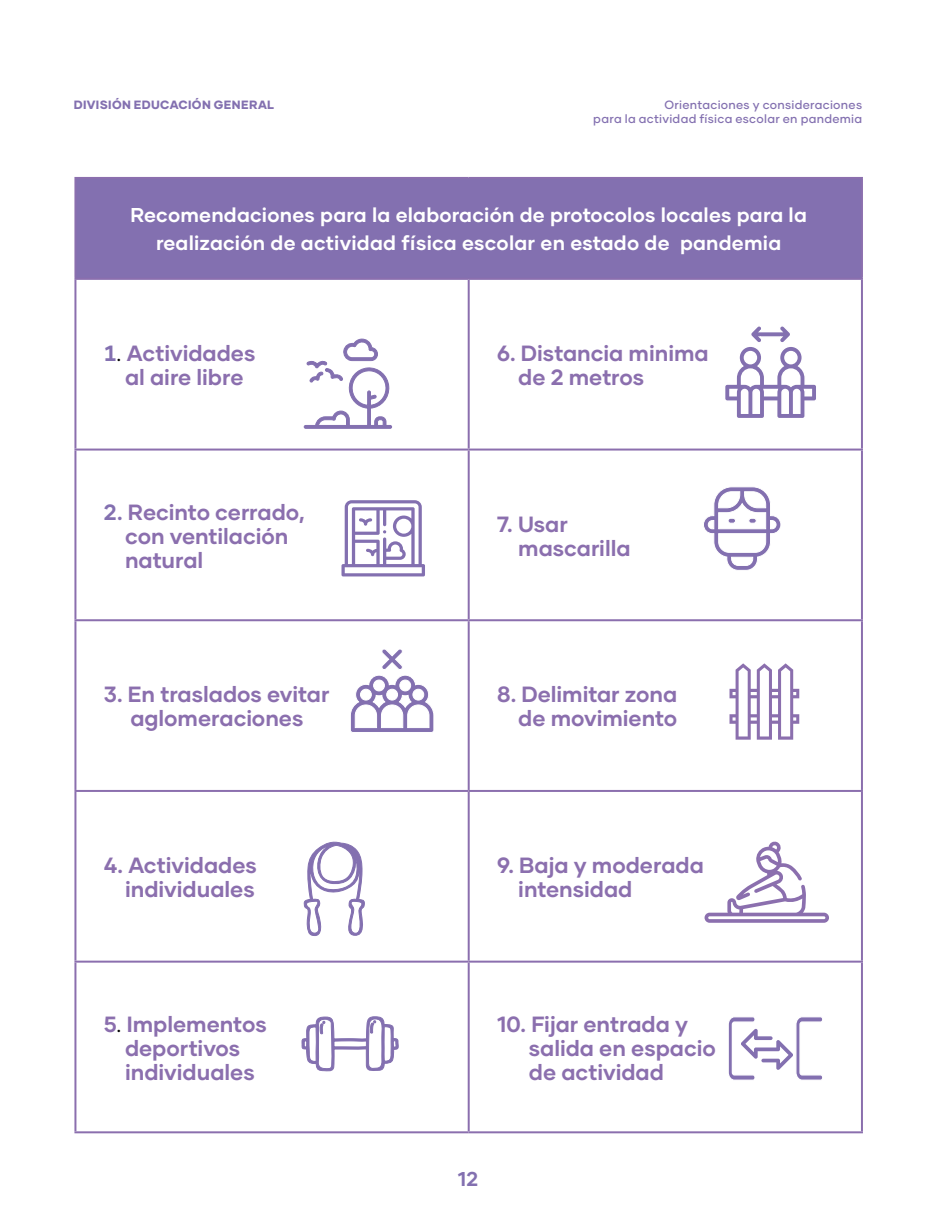
<style>
.page{position:relative;width:936px;height:1225px;background:#fff}
.page>*{position:absolute;margin:0;border:0;box-sizing:border-box;transform-origin:0 0}
.t1{font:700 22px/24px "Gilmer";color:#8b6fae}
.t2{font:700 20px/28px "Gilmer";letter-spacing:.01em;color:#fff;text-align:center}
.t3{font:700 20px "Gilmer";color:#8370b0}
.t4{font:500 12px/14.4px "Gilmer";letter-spacing:.025em;color:#8370b0;text-align:right}
.t5{font:800 12px "Gilmer";letter-spacing:.03em;color:#8370b0}
.s1{color:#8370b0}
.s2{font-weight:400;color:#000}
</style>
<div class="page">
<div style="left:75px;top:178px;width:786px;height:101px;background:#8370b0"></div>
<hr style="left:74px;top:177px;width:394px;height:2px;background:#8b6fae">
<hr style="left:74px;top:179px;width:2px;height:99px;background:#8b6fae">
<hr style="left:468px;top:177px;width:394px;height:2px;background:#8b6fae">
<hr style="left:860px;top:179px;width:2px;height:99px;background:#8b6fae">
<hr style="left:74px;top:278px;width:394px;height:2px;background:#8b6fae">
<hr style="left:74px;top:280px;width:2px;height:168px;background:#8b6fae">
<hr style="left:468px;top:278px;width:394px;height:2px;background:#8b6fae">
<hr style="left:467px;top:280px;width:2px;height:168px;background:#8b6fae">
<hr style="left:860px;top:280px;width:2px;height:168px;background:#8b6fae">
<hr style="left:74px;top:448px;width:394px;height:2px;background:#8b6fae">
<hr style="left:74px;top:450px;width:2px;height:169px;background:#8b6fae">
<hr style="left:468px;top:448px;width:394px;height:2px;background:#8b6fae">
<hr style="left:467px;top:450px;width:2px;height:169px;background:#8b6fae">
<hr style="left:860px;top:450px;width:2px;height:169px;background:#8b6fae">
<hr style="left:74px;top:619px;width:394px;height:2px;background:#8b6fae">
<hr style="left:74px;top:621px;width:2px;height:169px;background:#8b6fae">
<hr style="left:468px;top:619px;width:394px;height:2px;background:#8b6fae">
<hr style="left:467px;top:621px;width:2px;height:169px;background:#8b6fae">
<hr style="left:860px;top:621px;width:2px;height:169px;background:#8b6fae">
<hr style="left:74px;top:790px;width:394px;height:2px;background:#8b6fae">
<hr style="left:74px;top:792px;width:2px;height:168px;background:#8b6fae">
<hr style="left:468px;top:790px;width:394px;height:2px;background:#8b6fae">
<hr style="left:467px;top:792px;width:2px;height:168px;background:#8b6fae">
<hr style="left:860px;top:792px;width:2px;height:168px;background:#8b6fae">
<hr style="left:74px;top:960px;width:394px;height:2px;background:#8b6fae">
<hr style="left:74px;top:962px;width:2px;height:169px;background:#8b6fae">
<hr style="left:468px;top:960px;width:394px;height:2px;background:#8b6fae">
<hr style="left:467px;top:962px;width:2px;height:169px;background:#8b6fae">
<hr style="left:860px;top:962px;width:2px;height:169px;background:#8b6fae">
<hr style="left:74px;top:1131px;width:394px;height:2px;background:#8b6fae">
<hr style="left:468px;top:1131px;width:394px;height:2px;background:#8b6fae">
<svg style="left:341px;top:500px;width:84px;height:76px"></svg>
<svg style="left:725px;top:326px;width:91px;height:92px"></svg>
<svg style="left:704px;top:487px;width:77px;height:83px"></svg>
<div style="left:727px;top:518px;width:8px;height:5px;border:1px solid #fff;border-radius:2px"></div>
<div style="left:748px;top:518px;width:8px;height:5px;background:#8370b0;border-radius:2px"></div>
<div style="left:748px;top:518px;width:8px;height:5px;border:1px solid #fff;border-radius:2px"></div>
<svg style="left:729px;top:663px;width:70px;height:76px"></svg>
<svg style="left:303px;top:649px;width:131px;height:287px"></svg>
<svg style="left:303px;top:338px;width:89px;height:91px"></svg>
<svg style="left:301px;top:1016px;width:98px;height:56px"></svg>
<svg style="left:704px;top:841px;width:125px;height:81px"></svg>
<svg style="left:728px;top:1017px;width:95px;height:63px"></svg>
<p class="t5" style="left:74px;top:97px;width:202px">DIVISIÓN EDUCACIÓN GENERAL</p>
<p class="t4" style="left:593px;top:97px;width:270px">Orientaciones y consideraciones<br>para la actividad física escolar en pandemia</p>
<p class="t2" style="left:130px;top:201px;width:678px">Recomendaciones para la elaboración de protocolos locales para la realización de actividad física escolar en estado de pandemia</p>
<p class="t1" style="left:104px;top:341px;width:153px;text-align:center"><span class="s1">1</span><span class="s2">.</span> Actividades al aire libre</p>
<p class="t1" style="left:518px;top:341px;width:192px;text-indent:-21px">6. Distancia minima de 2 metros</p>
<p class="t1" style="left:125px;top:500px;width:181px;text-indent:-21px"><span class="s1">2.</span> Recinto cerrado, con ventilación natural</p>
<p class="t1" style="left:518px;top:512px;width:114px;text-indent:-21px">7. Usar mascarilla</p>
<p class="t1" style="left:104px;top:682px;width:227px;text-align:center">3. En traslados evitar aglomeraciones</p>
<p class="t1" style="left:497px;top:682px;width:182px;text-align:right">8. Delimitar zona de movimiento</p>
<p class="t1" style="left:104px;top:853px;width:155px;text-align:right">4. Actividades individuales</p>
<p class="t1" style="left:518px;top:853px;width:187px;text-indent:-21px">9. Baja y moderada intensidad</p>
<p class="t1" style="left:104px;top:1011px;width:164px;text-align:center">5<span class="s2">.</span> Implementos deportivos individuales</p>
<p class="t1" style="left:529px;top:1011px;width:188px;text-indent:-32px">10. Fijar entrada y salida en espacio de actividad</p>
<p class="t3" style="left:458px;top:1166px;width:22px">12</p>
</div>
